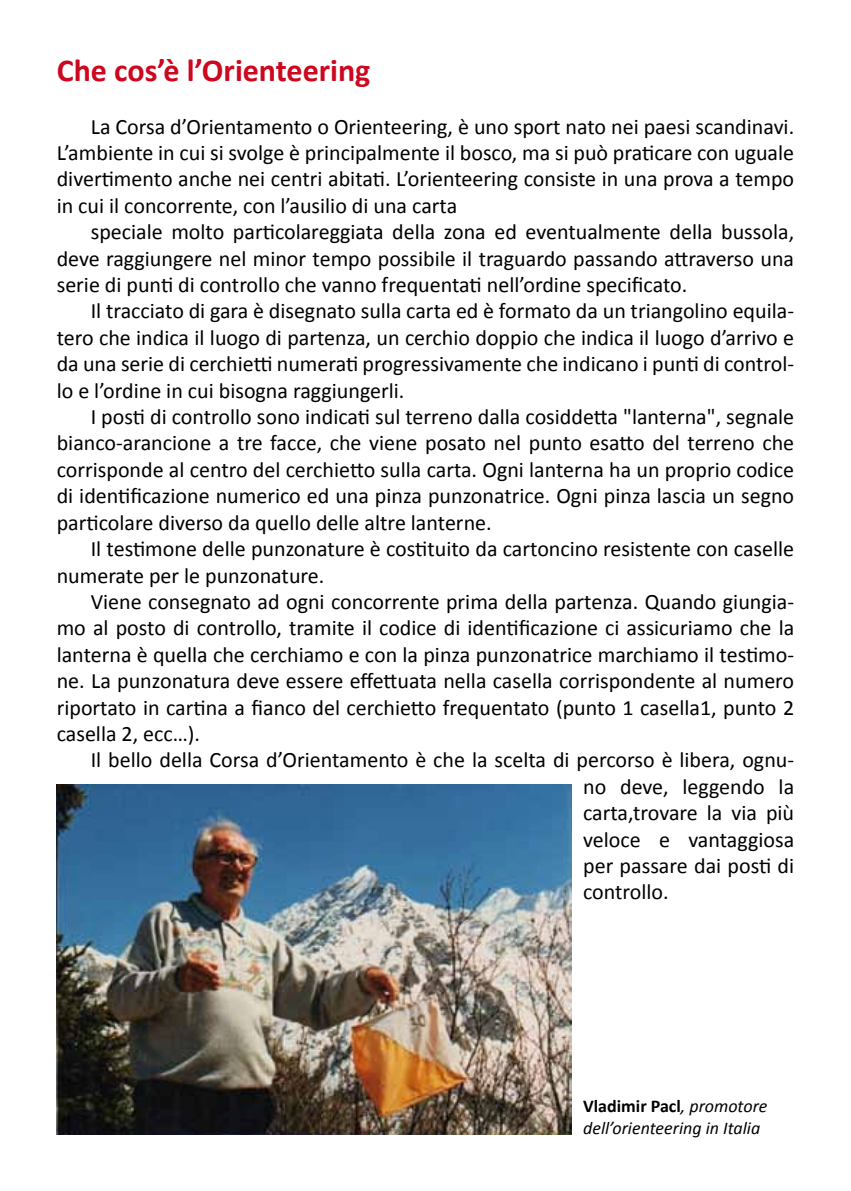
<style>
.page{position:relative;width:851px;height:1191px;background:#fff}
.page>*{position:absolute;margin:0;border:0;box-sizing:border-box;transform-origin:0 0}
.t1{font:700 32px "Calibri";color:#cd071e}
.t2{font:22px/26.4px "Calibri";color:#000;text-align:justify}
.t3{font:italic 18px/21.6px "Calibri";color:#000}
.s1{font-weight:700;font-style:normal}
</style>
<div class="page">
<img style="left:57px;top:784px;width:514px;height:350px">
<h1 class="t1" style="left:57px;top:50px;width:315px">Che cos’è l’Orienteering</h1>
<p class="t2" style="left:57px;top:112px;width:738px;text-indent:34px">La Corsa d’Orientamento o Orienteering, è uno sport nato nei paesi scandinavi.<br>L’ambiente in cui si svolge è principalmente il bosco, ma si può praticare con uguale divertimento anche nei centri abitati. L’orienteering consiste in una prova a tempo in cui il concorrente, con l’ausilio di una carta</p>
<p class="t2" style="left:57px;top:218px;width:738px;text-indent:34px">speciale molto particolareggiata della zona ed eventualmente della bussola, deve raggiungere nel minor tempo possibile il traguardo passando attraverso una serie di punti di controllo che vanno frequentati nell’ordine specificato.</p>
<p class="t2" style="left:57px;top:297px;width:739px;text-indent:34px">Il tracciato di gara è disegnato sulla carta ed è formato da un triangolino equila&shy;tero che indica il luogo di partenza, un cerchio doppio che indica il luogo d’arrivo e da una serie di cerchietti numerati progressivamente che indicano i punti di control&shy;lo e l’ordine in cui bisogna raggiungerli.</p>
<p class="t2" style="left:57px;top:402px;width:738px;text-indent:34px">I posti di controllo sono indicati sul terreno dalla cosiddetta "lanterna", segnale bianco-arancione a tre facce, che viene posato nel punto esatto del terreno che corrisponde al centro del cerchietto sulla carta. Ogni lanterna ha un proprio codice di identificazione numerico ed una pinza punzonatrice. Ogni pinza lascia un segno particolare diverso da quello delle altre lanterne.</p>
<p class="t2" style="left:57px;top:534px;width:738px;text-indent:34px">Il testimone delle punzonature è costituito da cartoncino resistente con caselle numerate per le punzonature.</p>
<p class="t2" style="left:57px;top:587px;width:739px;text-indent:34px">Viene consegnato ad ogni concorrente prima della partenza. Quando giungia&shy;mo al posto di controllo, tramite il codice di identificazione ci assicuriamo che la lanterna è quella che cerchiamo e con la pinza punzonatrice marchiamo il testimo&shy;ne. La punzonatura deve essere effettuata nella casella corrispondente al numero riportato in cartina a fianco del cerchietto frequentato (punto 1 casella1, punto 2 casella 2, ecc…).</p>
<p class="t2" style="left:583px;top:746px;width:212px;text-indent:-492px">Il bello della Corsa d’Orientamento è che la scelta di percorso è libera, ognu&shy;no deve, leggendo la carta,trovare la via più veloce e vantaggiosa per passare dai posti di controllo.</p>
<p class="t3" style="left:583px;top:1094px;width:186px"><span class="s1">Vladimir Pacl</span>, promotore dell’orienteering in Italia</p>
</div>
